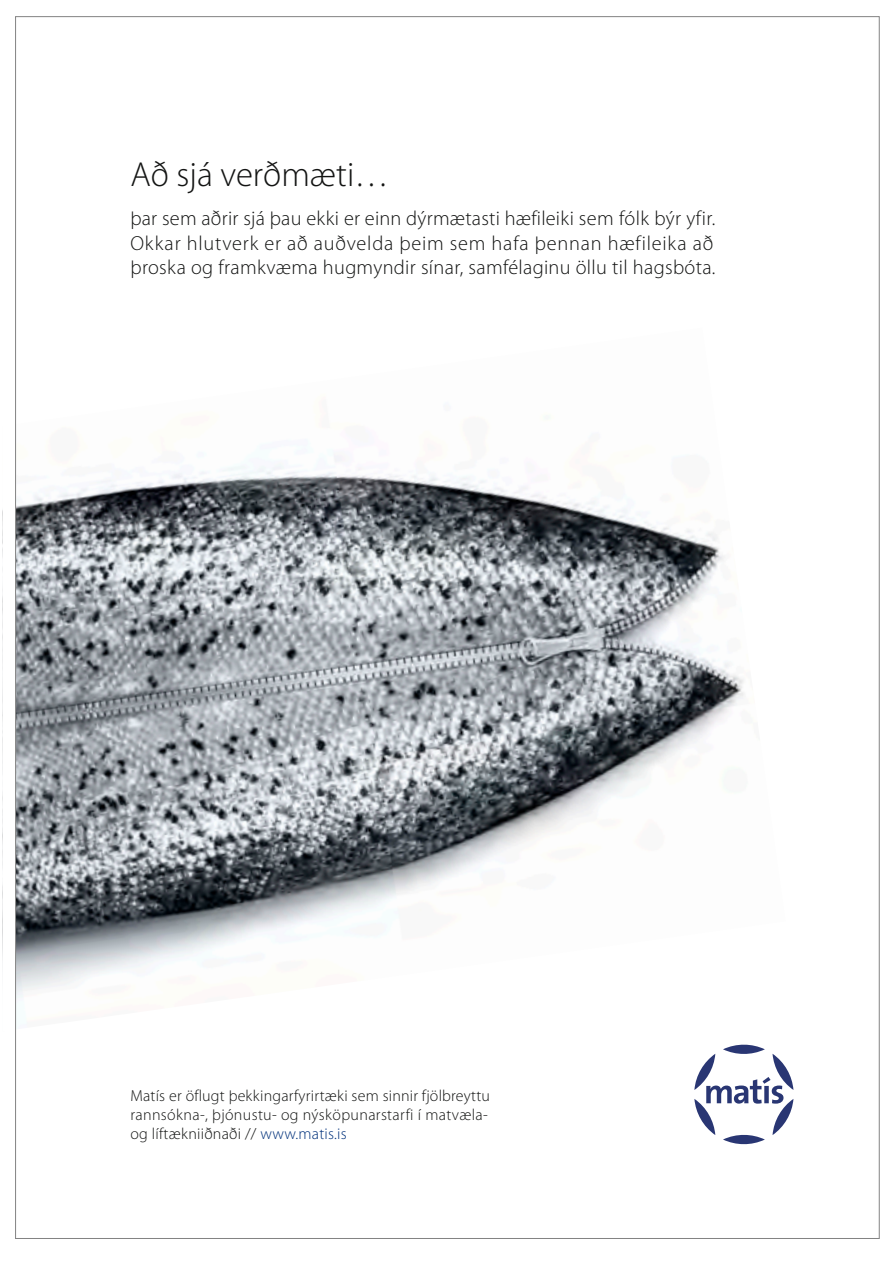
<style>
.page{position:relative;width:893px;height:1263px;background:#fff}
.page>*{position:absolute;margin:0;border:0;box-sizing:border-box;transform-origin:0 0}
.t1{font:300 34.8px "Myriad Pro";color:#131413}
.t2{font:300 20.4px/24.5px "Myriad Pro";letter-spacing:.015em;color:#131413;text-align:justify}
.t3{font:300 15.9px/19.2px "Myriad Pro";letter-spacing:.015em;color:#131413}
.s1{color:#00317b}
</style>
<div class="page">
<img style="left:17px;top:454px;width:727px;height:544px">
<svg style="left:694px;top:1045px;width:99px;height:99px"></svg>
<h1 class="t1" style="left:130px;top:155px;width:260px">Að sjá verðmæti…</h1>
<p class="t2" style="left:130px;top:206px;width:587px">þar sem aðrir sjá þau ekki er einn dýrmætasti hæfileiki sem fólk býr yfir.<br>Okkar hlutverk er að auðvelda þeim sem hafa þennan hæfileika að þroska og framkvæma hugmyndir sínar, samfélaginu öllu til hagsbóta.</p>
<p class="t3" style="left:130px;top:1086px;width:361px">Matís er öflugt þekkingarfyrirtæki sem sinnir fjölbreyttu rannsókna-, þjónustu- og nýsköpunarstarfi í matvæla&shy;og líftækniiðnaði // <span class="s1">www.matis.is</span></p>
</div>
